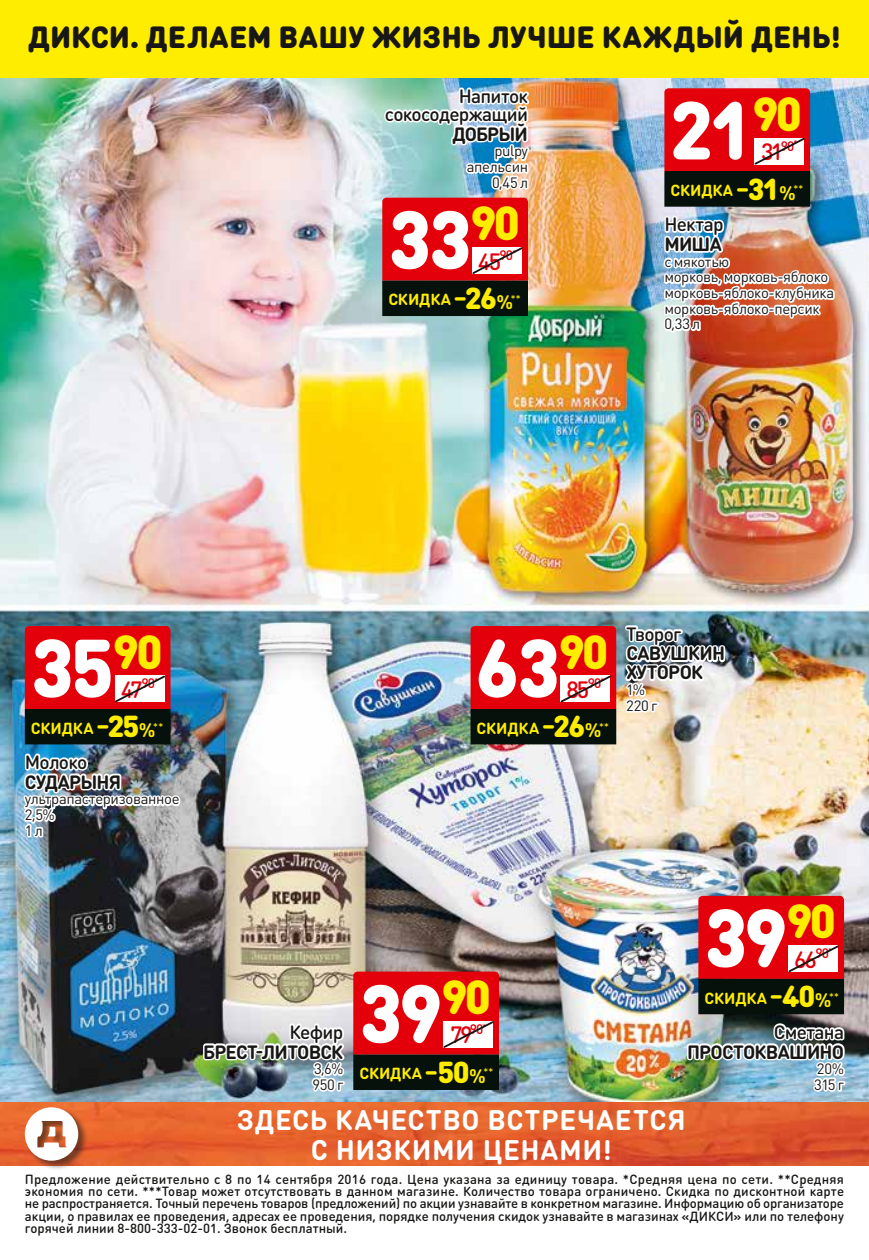
<style>
.page{position:relative;width:869px;height:1260px;background:#fff}
.page>*{position:absolute;margin:0;border:0;box-sizing:border-box;transform-origin:0 0}
.t1{font:900 80.85px "DIN Round Pro";letter-spacing:-.04em;color:#fff}
.t2{font:900 47.07px "DIN Round Pro";color:#ffed00}
.t3{font:900 30.28px "DIN Round Pro";letter-spacing:.005em;color:#181716}
.t4{font:700 28px/29.8px "DIN Round Pro";letter-spacing:.025em;color:#fff;text-align:center}
.t5{font:500 23.28px "DIN Round Pro";letter-spacing:-.095em;color:#e3000b}
.t6{font:700 19.07px/19.1px "DIN Round Pro";letter-spacing:-.04em;color:#181716}
.t7{font:500 19.07px/18px "DIN Round Pro";letter-spacing:-.04em;color:#181716;text-align:right}
.t8{font:700 15.92px "DIN Round Pro";letter-spacing:-.01em;color:#ffed00}
.t9{font:14.7px/15.8px "DIN Round Pro";letter-spacing:-.025em;color:#181716}
.t10{font:500 13.12px/12.2px "DIN Round Pro";color:#181716;text-align:justify}
.t11{font:500 8.4px "DIN Round Pro";color:#e3000b}
.s1{font-size:28.18px}
.s2{font-weight:900;font-size:29.93px}
.s3{font-size:19.43px}
</style>
<div class="page">
<img style="left:0;top:78px;width:868px;height:1024px">
<div style="left:698px;top:979px;width:145px;height:35px;background:#06110b"></div>
<svg style="left:698px;top:896px;width:145px;height:83px;background:#e31b25"></svg>
<div style="left:353px;top:1055px;width:145px;height:34px;background:#06110b"></div>
<div style="left:353px;top:1055px;width:145px;height:35px;border:1px solid #06110b"></div>
<svg style="left:353px;top:972px;width:145px;height:83px;background:#e21b25"></svg>
<div style="left:471px;top:710px;width:144px;height:34px;background:#06110b"></div>
<div style="left:470px;top:709px;width:146px;height:35px;border:1px solid #06110b"></div>
<div style="left:25px;top:710px;width:145px;height:34px;background:#06110b"></div>
<div style="left:25px;top:709px;width:145px;height:35px;border:1px solid #06110b"></div>
<svg style="left:25px;top:626px;width:145px;height:83px;background:#e31a24"></svg>
<div style="left:664px;top:172px;width:145px;height:34px;background:#06110b"></div>
<div style="left:664px;top:171px;width:145px;height:36px;border:1px solid #06110b"></div>
<svg style="left:664px;top:88px;width:145px;height:83px;background:#e31b25"></svg>
<div style="left:382px;top:281px;width:145px;height:35px;background:#06110b"></div>
<img style="left:683px;top:1019px;width:165px;height:77px">
<img style="left:200px;top:1020px;width:147px;height:77px">
<img style="left:470px;top:622px;width:256px;height:93px">
<img style="left:20px;top:745px;width:163px;height:97px">
<img style="left:660px;top:213px;width:176px;height:139px">
<img style="left:382px;top:85px;width:150px;height:196px">
<img style="left:0;top:1102px;width:869px;height:63px">
<div style="left:24px;top:1107px;width:65px;height:64px;background:#181716;opacity:.57"></div>
<svg style="left:25px;top:1107px;width:53px;height:54px"></svg>
<div style="left:0;top:0;width:868px;height:78px;background:#ffed00"></div>
<h3 class="t3" style="left:28px;top:14px;width:814px">ДИКСИ. ДЕЛАЕМ ВАШУ ЖИЗНЬ ЛУЧШЕ КАЖДЫЙ ДЕНЬ!</h3>
<h3 class="t7" style="left:384px;top:86px;width:145px">Напиток сокосодержащий</h3>
<h3 class="t6" style="left:452px;top:124px;width:77px">ДОБРЫЙ</h3>
<p class="t9" style="left:466px;top:143px;width:63px;text-align:right">pulpy апельсин<br>0,45 л</p>
<h1 class="t1" style="left:387px;top:178px;width:134px">33<sup>90</sup></h1>
<p class="t8" style="left:388px;top:289px;width:134px">СКИДКА <span class="s1">–</span><span class="s2">26</span><span class="s3">%</span><sup>**</sup></p>
<h3 class="t5" style="left:478px;top:245px;width:40px">45<sup>90</sup><sup>*</sup></h3>
<h1 class="t1" style="left:669px;top:69px;width:134px">21<sup>90</sup></h1>
<p class="t8" style="left:670px;top:179px;width:135px">СКИДКА <span class="s1">–</span><span class="s2">31</span><span class="s3">%</span><sup>**</sup></p>
<h3 class="t5" style="left:760px;top:136px;width:38px">31<sup>90</sup><sup>*</sup></h3>
<h3 class="t7" style="left:664px;top:215px;width:61px">Нектар</h3>
<h3 class="t6" style="left:664px;top:234px;width:59px">МИША</h3>
<p class="t9" style="left:664px;top:253px;width:171px">с мякотью<br>морковь, морковь-яблоко морковь-яблоко-клубника морковь-яблоко-персик<br>0,33 л</p>
<h2 class="t2" style="left:113px;top:616px;width:51px">90</h2>
<h1 class="t1" style="left:30px;top:607px;width:86px">35</h1>
<h3 class="t5" style="left:121px;top:674px;width:39px">47<sup>90</sup><sup>*</sup></h3>
<p class="t8" style="left:31px;top:717px;width:134px">СКИДКА <span class="s1">–</span><span class="s2">25</span><span class="s3">%</span><sup>**</sup></p>
<h3 class="t7" style="left:25px;top:752px;width:64px">Молоко</h3>
<h3 class="t6" style="left:25px;top:772px;width:98px">СУДАРЫНЯ</h3>
<p class="t9" style="left:25px;top:791px;width:156px">ультрапастеризованное<br>2,5%<br>1 л</p>
<h1 class="t1" style="left:475px;top:607px;width:134px">63<sup>90</sup></h1>
<p class="t8" style="left:476px;top:717px;width:134px">СКИДКА <span class="s1">–</span><span class="s2">26</span><span class="s3">%</span><sup>**</sup></p>
<p class="t11" style="left:600px;top:675px;width:5px">*</p>
<h3 class="t5" style="left:566px;top:674px;width:36px">85<sup>90</sup></h3>
<h3 class="t7" style="left:626px;top:624px;width:57px">Творог</h3>
<h3 class="t6" style="left:626px;top:643px;width:100px">САВУШКИН<br>ХУТОРОК</h3>
<p class="t9" style="left:626px;top:681px;width:33px">1%<br>220 г</p>
<h3 class="t7" style="left:289px;top:1022px;width:55px">Кефир</h3>
<h3 class="t6" style="left:203px;top:1041px;width:141px">БРЕСТ-ЛИТОВСК</h3>
<p class="t9" style="left:312px;top:1061px;width:32px">3,6%<br>950 г</p>
<h1 class="t1" style="left:358px;top:952px;width:134px">39<sup>90</sup></h1>
<p class="t8" style="left:359px;top:1063px;width:136px">СКИДКА <span class="s1">–</span><span class="s2">50</span><span class="s3">%</span><sup>**</sup></p>
<h3 class="t5" style="left:450px;top:1019px;width:38px">79<sup>90</sup><sup>*</sup></h3>
<h1 class="t1" style="left:703px;top:876px;width:134px">39<sup>90</sup></h1>
<p class="t8" style="left:704px;top:987px;width:136px">СКИДКА <span class="s1">–</span><span class="s2">40</span><span class="s3">%</span><sup>**</sup></p>
<h3 class="t5" style="left:793px;top:944px;width:39px">66<sup>90</sup><sup>*</sup></h3>
<h3 class="t7" style="left:773px;top:1022px;width:72px">Сметана</h3>
<h3 class="t6" style="left:686px;top:1041px;width:158px">ПРОСТОКВАШИНО</h3>
<p class="t9" style="left:813px;top:1061px;width:31px">20%<br>315 г</p>
<h3 class="t4" style="left:236px;top:1104px;width:450px">ЗДЕСЬ КАЧЕСТВО ВСТРЕЧАЕТСЯ<br>С НИЗКИМИ ЦЕНАМИ!</h3>
<p class="t10" style="left:25px;top:1173px;width:820px">Предложение действительно с 8 по 14 сентября 2016 года. Цена указана за единицу товара. *Средняя цена по сети. **Средняя экономия по сети. ***Товар может отсутствовать в данном магазине. Количество товара ограничено. Скидка по дисконтной карте не распространяется. Точный перечень товаров (предложений) по акции узнавайте в конкретном магазине. Информацию об организаторе акции, о правилах ее проведения, адресах ее проведения, порядке получения скидок узнавайте в магазинах «ДИКСИ» или по телефону горячей линии 8-800-333-02-01. Звонок бесплатный.</p>
</div>
